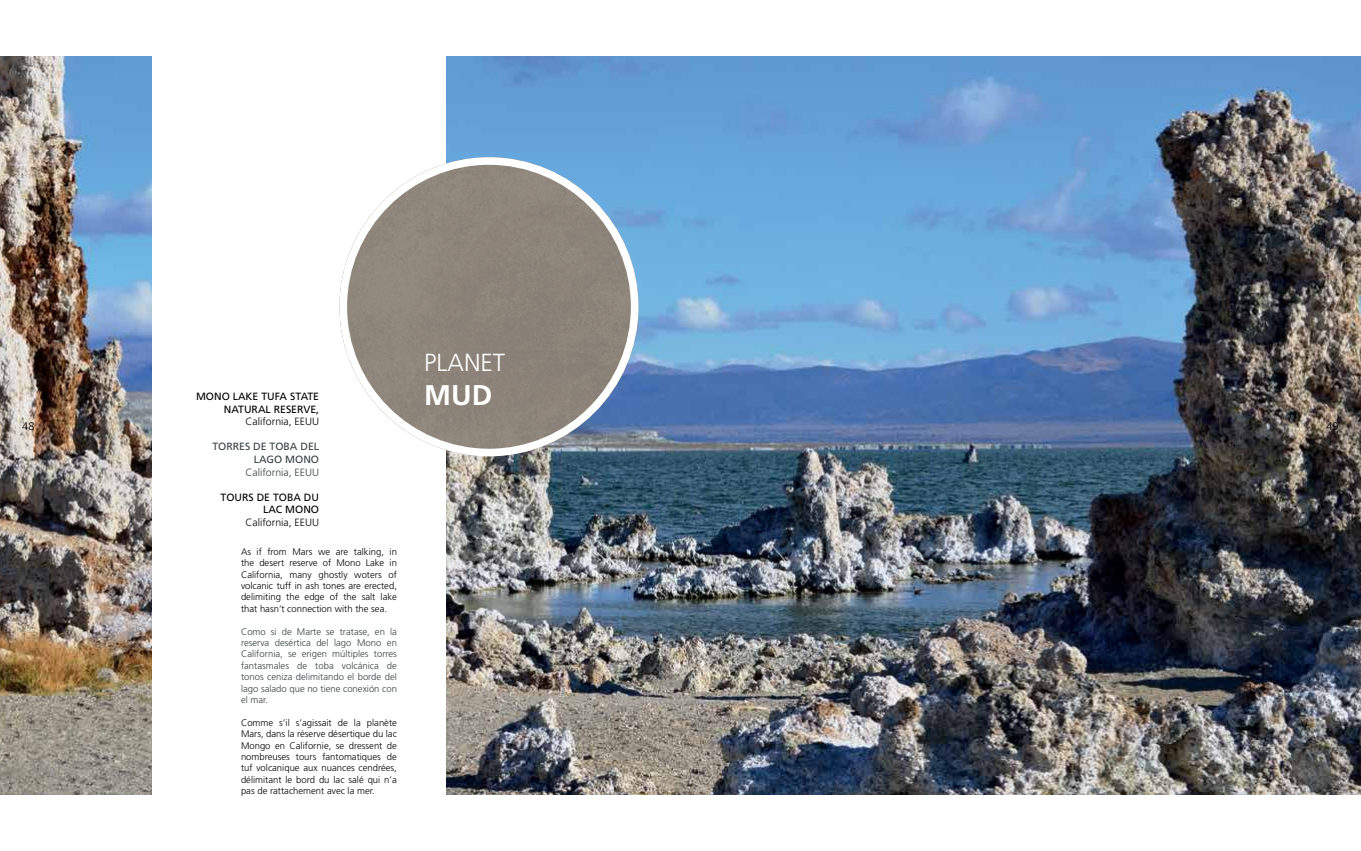
<style>
.page{position:relative;width:1361px;height:851px;background:#fff}
.page>*{position:absolute;margin:0;border:0;box-sizing:border-box;transform-origin:0 0}
.t1{font:700 28.5px "Frutiger LT Std";color:#fff}
.t2{font:300 24.7px "Frutiger LT Std";color:#fff}
.t3{font:300 11px "Frutiger LT Std";color:#000}
.t4{font:10.5px/12.6px "Frutiger LT Std";color:#000;text-align:right}
.t5{font:300 10.5px "Frutiger LT Std";color:#000}
.t6{font:10.5px/12.6px "Frutiger LT Std";color:#374140;text-align:right}
.t7{font:300 10.5px "Frutiger LT Std";color:#374140}
.t8{font:300 9.5px/11.4px "Frutiger LT Std";color:#000;text-align:justify}
.t9{font:300 9.5px/11.4px "Frutiger LT Std";color:#374140;text-align:justify}
</style>
<div class="page">
<img style="left:0;top:57px;width:1361px;height:737px">
<div style="left:152px;top:0;width:294px;height:850px;background:#fff"></div>
<img style="left:339px;top:157px;width:299px;height:299px;border-radius:149px">
<div style="left:339px;top:157px;width:299px;height:299px;border:8px solid #fff;border-radius:50%"></div>
<h2 class="t2" style="left:424px;top:348px;width:82px">PLANET</h2>
<h1 class="t1" style="left:424px;top:379px;width:70px">MUD</h1>
<p class="t4" style="left:196px;top:390px;width:125px">MONO LAKE TUFA STATE<br>NATURAL RESERVE,</p>
<p class="t5" style="left:245px;top:415px;width:75px">California, EEUU</p>
<p class="t6" style="left:212px;top:440px;width:108px">TORRES DE TOBA DEL<br>LAGO MONO</p>
<p class="t7" style="left:245px;top:466px;width:75px">California, EEUU</p>
<p class="t4" style="left:220px;top:491px;width:100px">TOURS DE TOBA DU<br>LAC MONO</p>
<p class="t5" style="left:245px;top:516px;width:75px">California, EEUU</p>
<p class="t8" style="left:241px;top:545px;width:157px">As if from Mars we are talking, in the desert reserve of Mono Lake in California, many ghostly woters of volcanic tuff in ash tones are erected, delimiting the edge of the salt lake that hasn’t connection with the sea.</p>
<p class="t9" style="left:241px;top:625px;width:157px">Como si de Marte se tratase, en la reserva desértica del lago Mono en California, se erigen múltiples torres fantasmales de toba volcánica de tonos ceniza delimitando el borde del lago salado que no tiene conexión con el mar.</p>
<p class="t8" style="left:241px;top:716px;width:157px">Comme s’il s’agissait de la planète Mars, dans la réserve désertique du lac Mongo en Californie, se dressent de nombreuses tours fantomatiques de tuf volcanique aux nuances cendrées, délimitant le bord du lac salé qui n’a pas de rattachement avec la mer.</p>
<p class="t3" style="left:22px;top:419px;width:14px">48</p>
<p class="t3" style="left:1326px;top:419px;width:14px">49</p>
</div>
